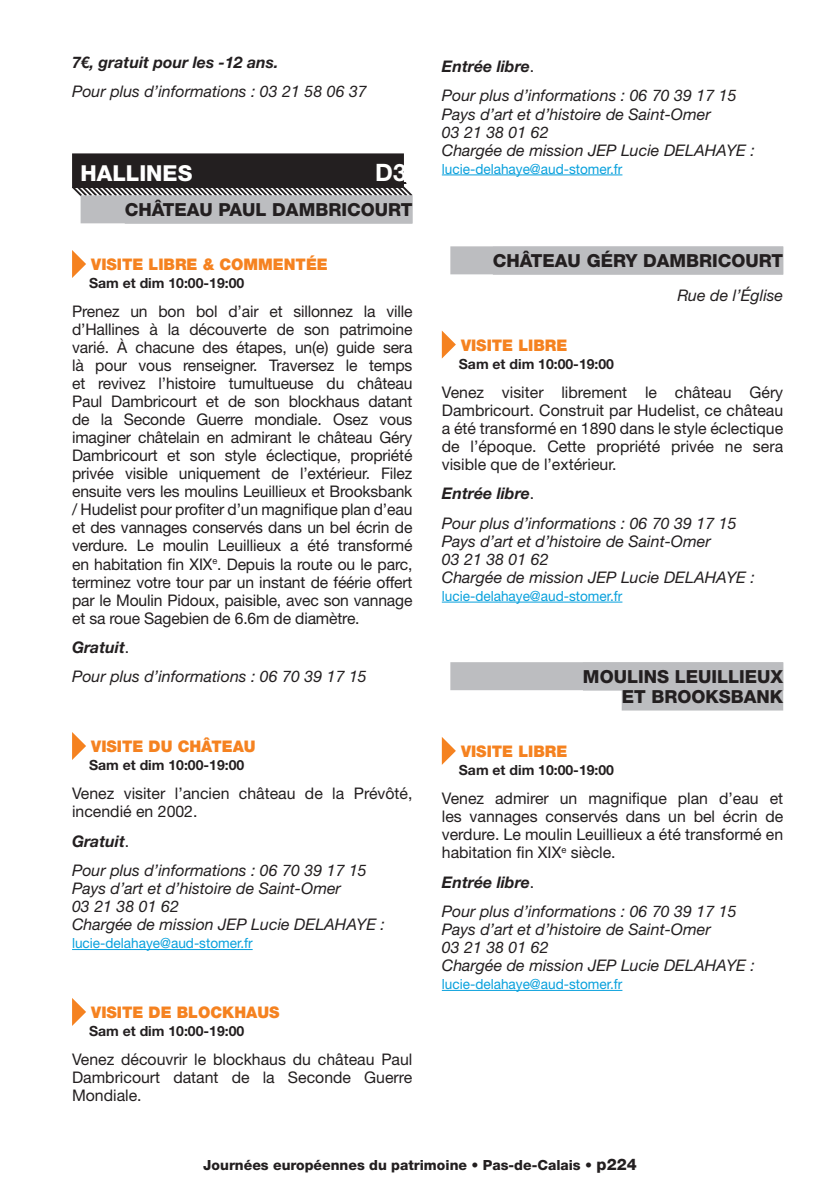
<style>
.page{position:relative;width:840px;height:1191px;background:#fff}
.page>*{position:absolute;margin:0;border:0;box-sizing:border-box;transform-origin:0 0}
.ville_ok{font:700 24px "Helvetica Neue LT Std";color:#fff}
.ville_ok-2{font:800 22px "Helvetica Neue LT Std";color:#fff}
.t1{font:800 18px/20px "Helvetica Neue LT Std";color:#231f20;text-align:right}
.t2{font:16px/18px "Helvetica Neue LT Std";color:#231f20;text-align:justify}
.t3{font:italic 16px/18px "Helvetica Neue LT Std";color:#231f20}
.t4{font:italic 700 16px "Helvetica Neue LT Std";color:#231f20}
.quoi___2020{font:900 16px "Helvetica Neue LT Std";color:#f58220}
.t5{font:14px "Helvetica Neue LT Std";color:#08a0dc}
.horaires{font:700 14px "Helvetica Neue LT Std";color:#231f20}
.t6{font:800 14px "Helvetica Neue LT Std";color:#231f20}
.s1{font-weight:400;font-style:normal}
.s2{font-size:16px}
</style>
<div class="page">
<div style="left:72px;top:153px;width:331px;height:35px;background:#231f20"></div>
<svg style="left:72px;top:182px;width:341px;height:16px"></svg>
<div style="left:81px;top:195px;width:331px;height:28px;background:#bcbdc0"></div>
<div style="left:125px;top:196px;width:287px;height:28px;background:#bcbdc0"></div>
<hr style="left:72px;top:949px;width:180px;height:1px;background:#08a0dc">
<svg style="left:72px;top:250px;width:14px;height:28px"></svg>
<svg style="left:72px;top:732px;width:14px;height:28px"></svg>
<svg style="left:72px;top:998px;width:14px;height:28px"></svg>
<hr style="left:441px;top:174px;width:181px;height:1px;background:#08a0dc">
<div style="left:450px;top:246px;width:332px;height:28px;background:#bcbdc0"></div>
<div style="left:492px;top:247px;width:290px;height:28px;background:#bcbdc0"></div>
<hr style="left:441px;top:601px;width:181px;height:1px;background:#08a0dc">
<div style="left:450px;top:662px;width:332px;height:28px;background:#bcbdc0"></div>
<div style="left:621px;top:682px;width:161px;height:28px;background:#bcbdc0"></div>
<hr style="left:441px;top:990px;width:181px;height:1px;background:#08a0dc">
<svg style="left:441px;top:330px;width:14px;height:28px"></svg>
<svg style="left:441px;top:737px;width:14px;height:28px"></svg>
<p class="t4" style="left:72px;top:53px;width:208px">7€, gratuit pour les -12 ans.</p>
<p class="t3" style="left:72px;top:83px;width:296px">Pour plus d’informations : 03 21 58 06 37</p>
<p class="ville_ok-2" style="left:81px;top:160px;width:113px">HALLINES</p>
<p class="ville_ok" style="left:375px;top:157px;width:33px">D3</p>
<p class="t1" style="left:125px;top:199px;width:289px">CHÂTEAU PAUL DAMBRICOURT</p>
<p class="quoi___2020" style="left:91px;top:255px;width:238px">VISITE LIBRE &amp; COMMENTÉE</p>
<p class="horaires" style="left:89px;top:274px;width:157px">Sam et dim 10:00-19:00</p>
<p class="t2" style="left:72px;top:302px;width:342px">Prenez un bon bol d’air et sillonnez la ville d’Hallines à la découverte de son patrimoine varié. À chacune des étapes, un(e) guide sera là pour vous renseigner. Traversez le temps et revivez l’histoire tumultueuse du château Paul Dambricourt et de son blockhaus datant de la Seconde Guerre mondiale. Osez vous imaginer châtelain en admirant le château Géry Dambricourt et son style éclectique, propriété privée visible uniquement de l’extérieur. Filez ensuite vers les moulins Leuillieux et Brooksbank / Hudelist pour profiter d’un magnifique plan d’eau et des vannages conservés dans un bel écrin de verdure. Le moulin Leuillieux a été transformé en habitation fin XIX<sup>e</sup>. Depuis la route ou le parc, terminez votre tour par un instant de féérie offert par le Moulin Pidoux, paisible, avec son vannage et sa roue Sagebien de 6.6m de diamètre.</p>
<p class="t4" style="left:72px;top:637px;width:59px">Gratuit<span class="s1">.</span></p>
<p class="t3" style="left:72px;top:667px;width:296px">Pour plus d’informations : 06 70 39 17 15</p>
<p class="quoi___2020" style="left:91px;top:737px;width:166px">VISITE DU CHÂTEAU</p>
<p class="horaires" style="left:89px;top:756px;width:157px">Sam et dim 10:00-19:00</p>
<p class="t2" style="left:72px;top:784px;width:342px">Venez visiter l’ancien château de la Prévôté, incendié en 2002.</p>
<p class="t4" style="left:72px;top:831px;width:59px">Gratuit<span class="s1">.</span></p>
<p class="t3" style="left:72px;top:861px;width:296px">Pour plus d’informations : 06 70 39 17 15<br>Pays d’art et d’histoire de Saint-Omer<br>03 21 38 01 62</p>
<p class="t3" style="left:72px;top:915px;width:314px">Chargée de mission JEP Lucie DELAHAYE :</p>
<p class="t5" style="left:72px;top:934px;width:182px">lucie-delahaye@aud-stomer.fr</p>
<p class="quoi___2020" style="left:91px;top:1002px;width:190px">VISITE DE BLOCKHAUS</p>
<p class="horaires" style="left:89px;top:1022px;width:157px">Sam et dim 10:00-19:00</p>
<p class="t2" style="left:72px;top:1050px;width:342px">Venez découvrir le blockhaus du château Paul Dambricourt datant de la Seconde Guerre Mondiale.</p>
<p class="t4" style="left:441px;top:57px;width:94px">Entrée libre<span class="s1">.</span></p>
<p class="t3" style="left:441px;top:87px;width:296px">Pour plus d’informations : 06 70 39 17 15<br>Pays d’art et d’histoire de Saint-Omer<br>03 21 38 01 62</p>
<p class="t3" style="left:441px;top:141px;width:314px">Chargée de mission JEP Lucie DELAHAYE :</p>
<p class="t5" style="left:441px;top:160px;width:182px">lucie-delahaye@aud-stomer.fr</p>
<p class="t1" style="left:492px;top:250px;width:292px">CHÂTEAU GÉRY DAMBRICOURT</p>
<p class="t3" style="left:677px;top:286px;width:107px">Rue de l’Église</p>
<p class="quoi___2020" style="left:461px;top:335px;width:108px">VISITE LIBRE</p>
<p class="horaires" style="left:458px;top:355px;width:157px">Sam et dim 10:00-19:00</p>
<p class="t2" style="left:441px;top:383px;width:343px">Venez visiter librement le château Géry Dambricourt. Construit par Hudelist, ce château a été transformé en 1890 dans le style éclectique de l’époque. Cette propriété privée ne sera visible que de l’extérieur.</p>
<p class="t4" style="left:441px;top:484px;width:94px">Entrée libre<span class="s1">.</span></p>
<p class="t3" style="left:441px;top:514px;width:296px">Pour plus d’informations : 06 70 39 17 15<br>Pays d’art et d’histoire de Saint-Omer<br>03 21 38 01 62</p>
<p class="t3" style="left:441px;top:568px;width:314px">Chargée de mission JEP Lucie DELAHAYE :</p>
<p class="t5" style="left:441px;top:587px;width:182px">lucie-delahaye@aud-stomer.fr</p>
<p class="t1" style="left:582px;top:666px;width:202px">MOULINS LEUILLIEUX<br>ET BROOKSBANK</p>
<p class="quoi___2020" style="left:461px;top:741px;width:108px">VISITE LIBRE</p>
<p class="horaires" style="left:458px;top:761px;width:157px">Sam et dim 10:00-19:00</p>
<p class="t2" style="left:441px;top:789px;width:343px">Venez admirer un magnifique plan d’eau et les vannages conservés dans un bel écrin de verdure. Le moulin Leuillieux a été transformé en habitation fin XIX<sup>e</sup> siècle.</p>
<p class="t4" style="left:441px;top:872px;width:94px">Entrée libre<span class="s1">.</span></p>
<p class="t3" style="left:441px;top:902px;width:296px">Pour plus d’informations : 06 70 39 17 15<br>Pays d’art et d’histoire de Saint-Omer<br>03 21 38 01 62</p>
<p class="t3" style="left:441px;top:956px;width:314px">Chargée de mission JEP Lucie DELAHAYE :</p>
<p class="t5" style="left:441px;top:975px;width:182px">lucie-delahaye@aud-stomer.fr</p>
<p class="t6" style="left:203px;top:1156px;width:435px">Journées européennes du patrimoine • Pas-de-Calais • <span class="s2">p224</span></p>
</div>
